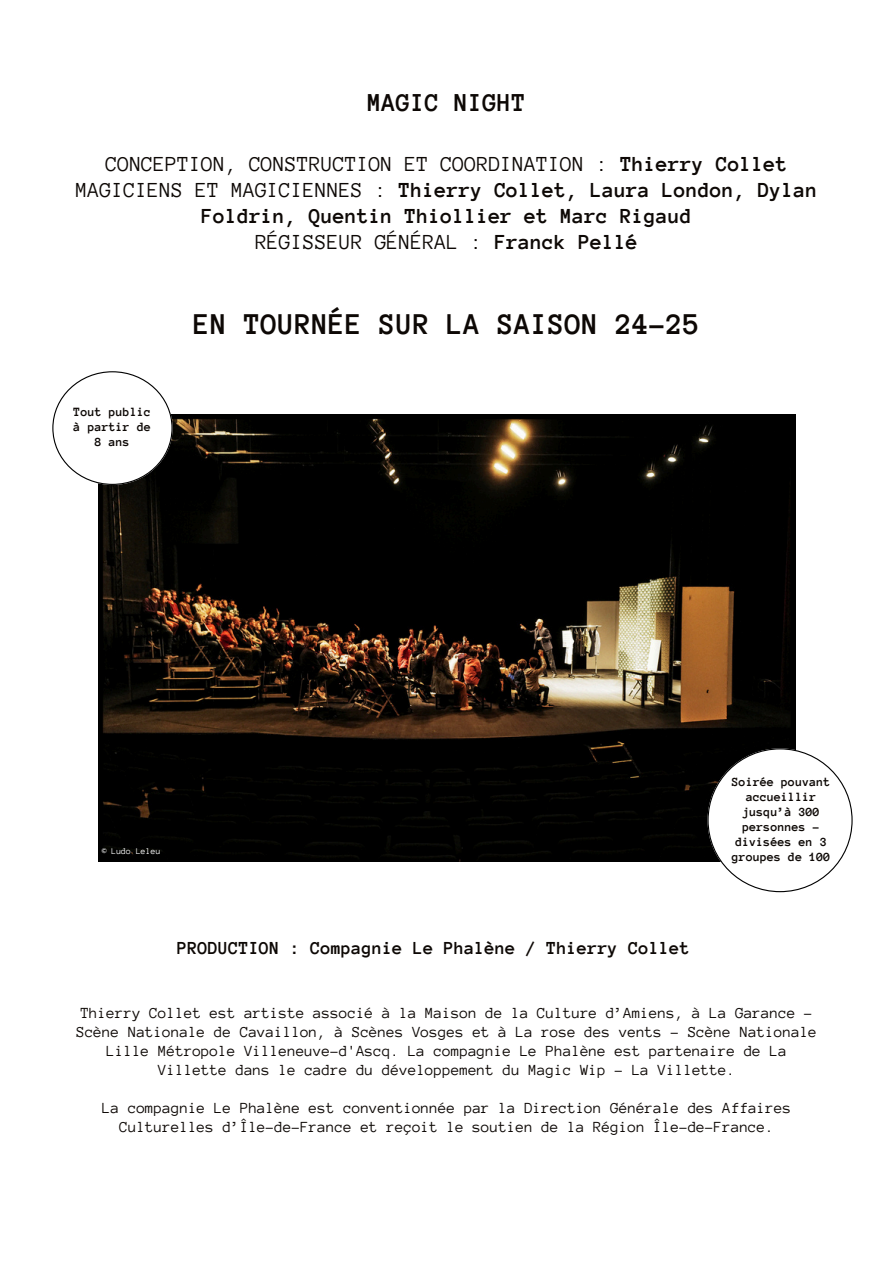
<style>
.page{position:relative;width:894px;height:1264px;background:#fff}
.page>*{position:absolute;margin:0;border:0;box-sizing:border-box;transform-origin:0 0}
.t1{font:700 30.9px "Anonymous Pro";color:#0d0805}
.t2{font:700 26.4px "Anonymous Pro";color:#0d0805}
.t3{font:700 21.9px/25.8px "Anonymous Pro";color:#0d0805;text-align:center}
.t4{font:700 18.75px "Anonymous Pro";color:#0d0805}
.t5{font:15.75px/19.2px "Anonymous Pro";color:#0d0805;text-align:center}
.t6{font:700 12.9px/15px "Anonymous Pro";color:#0d0805;text-align:center}
.t7{font:9px "Anonymous Pro";color:#fff}
.s1{font-weight:400}
</style>
<div class="page">
<img style="left:98px;top:414px;width:697px;height:447px">
<svg style="left:52px;top:371px;width:120px;height:114px"></svg>
<svg style="left:707px;top:748px;width:145px;height:144px"></svg>
<h2 class="t2" style="left:367px;top:90px;width:160px">MAGIC NIGHT</h2>
<h3 class="t3" style="left:76px;top:151px;width:743px"><span class="s1">CONCEPTION, CONSTRUCTION ET COORDINATION :</span> Thierry Collet <span class="s1">MAGICIENS ET MAGICIENNES :</span> Thierry Collet, Laura London, Dylan Foldrin, Quentin Thiollier et Marc Rigaud<br><span class="s1">RÉGISSEUR GÉNÉRAL :</span> Franck Pellé</h3>
<h5 class="t6" style="left:74px;top:404px;width:79px">Tout public à partir de<br>8 ans</h5>
<h1 class="t1" style="left:193px;top:309px;width:508px">EN TOURNÉE SUR LA SAISON 24-25</h1>
<h4 class="t7" style="left:102px;top:847px;width:60px">© Ludo Leleu</h4>
<h6 class="t4" style="left:177px;top:939px;width:514px">PRODUCTION : Compagnie Le Phalène / Thierry Collet</h6>
<h5 class="t6" style="left:731px;top:774px;width:100px">Soirée pouvant accueillir jusqu’à 300 personnes - divisées en 3 groupes de 100</h5>
<h6 class="t5" style="left:76px;top:1003px;width:742px">Thierry Collet est artiste associé à la Maison de la Culture d’Amiens, à La Garance - Scène Nationale de Cavaillon, à Scènes Vosges et à La rose des vents - Scène Nationale Lille Métropole Villeneuve-d'Ascq. La compagnie Le Phalène est partenaire de La Villette dans le cadre du développement du Magic Wip - La Villette.</h6>
<p class="t5" style="left:102px;top:1098px;width:690px">La compagnie Le Phalène est conventionnée par la Direction Générale des Affaires<br>Culturelles d’Île-de-France et reçoit le soutien de la Région Île-de-France.</p>
</div>
